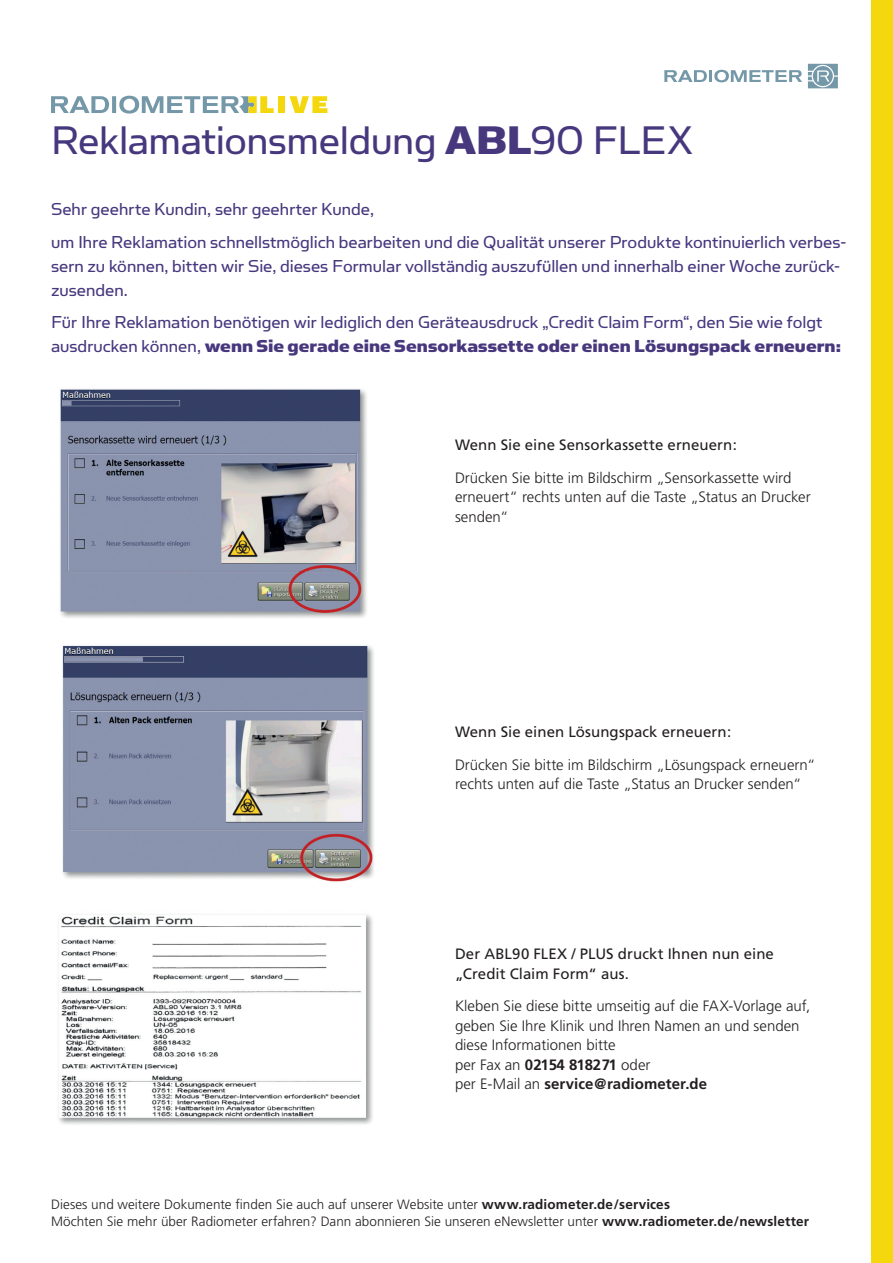
<style>
.page{position:relative;width:893px;height:1263px;background:#fff}
.page>*{position:absolute;margin:0;border:0;box-sizing:border-box;transform-origin:0 0}
.t1{font:45px "Simian Text Orangutan";letter-spacing:-.005em;color:#47387e}
.t2{font:19.5px/32.5px "Simian Text Orangutan";color:#47387e}
.t3{font:19.5px "Simian Text Chimpanzee";letter-spacing:.005em;color:#47387e}
.t4{font:300 15px/19.5px "Frutiger";color:#231f20}
.t5{font:15px/19.5px "Frutiger";letter-spacing:.005em;color:#231f20}
.t6{font:300 13.5px/16.5px "Frutiger";letter-spacing:.005em;color:#231f20}
.s1{font-family:"Simian Text Chimpanzee"}
.s2{font-family:"Simian Text Orangutan"}
.s3{font-weight:700}
</style>
<div class="page">
<svg style="left:664px;top:70px;width:138px;height:12px"></svg>
<svg style="left:808px;top:64px;width:30px;height:24px"></svg>
<svg style="left:289px;top:96px;width:38px;height:17px"></svg>
<div style="left:278px;top:96px;width:7px;height:17px;background:#f4d80d"></div>
<svg style="left:51px;top:96px;width:223px;height:18px"></svg>
<div style="left:872px;top:0;width:21px;height:1263px;background:#f4d80d"></div>
<img style="left:60px;top:389px;width:307px;height:229px">
<img style="left:62px;top:645px;width:312px;height:237px">
<img style="left:58px;top:914px;width:315px;height:211px">
<h1 class="t1" style="left:51px;top:116px;width:644px">Reklamationsmeldung <span class="s1">ABL</span>90 FLEX</h1>
<h2 class="t2" style="left:51px;top:193px;width:797px">Sehr geehrte Kundin, sehr geehrter Kunde,<br>um Ihre Reklamation schnellstmöglich bearbeiten und die Qualität unserer Produkte kontinuierlich verbes-</h2>
<h2 class="t2" style="left:51px;top:253px;width:791px;line-height:24px">sern zu können, bitten wir Sie, dieses Formular vollständig auszufüllen und innerhalb einer Woche zurück&shy;zusenden.</h2>
<h2 class="t2" style="left:51px;top:306px;width:773px">Für Ihre Reklamation benötigen wir lediglich den Geräteausdruck „Credit Claim Form“, den Sie wie folgt</h2>
<h2 class="t3" style="left:51px;top:335px;width:791px"><span class="s2">ausdrucken können,</span> wenn Sie gerade eine Sensorkassette oder einen Lösungspack erneuern:</h2>
<p class="t5" style="left:455px;top:435px;width:284px">Wenn Sie eine Sensorkassette erneuern:</p>
<p class="t4" style="left:455px;top:468px;width:357px">Drücken Sie bitte im Bildschirm „Sensorkassette wird erneuert“ rechts unten auf die Taste „Status an Drucker senden“</p>
<p class="t5" style="left:455px;top:722px;width:278px">Wenn Sie einen Lösungspack erneuern:</p>
<p class="t4" style="left:455px;top:755px;width:362px">Drücken Sie bitte im Bildschirm „Lösungspack erneuern“ rechts unten auf die Taste „Status an Drucker senden“</p>
<p class="t5" style="left:455px;top:944px;width:320px">Der ABL90 FLEX / PLUS druckt Ihnen nun eine „Credit Claim Form“ aus.</p>
<p class="t4" style="left:455px;top:996px;width:357px">Kleben Sie diese bitte umseitig auf die FAX-Vorlage auf, geben Sie Ihre Klinik und Ihren Namen an und senden diese Informationen bitte<br>per Fax an <span class="s3">02154 818271</span> oder<br>per E-Mail an <span class="s3">service@radiometer.de</span></p>
<p class="t6" style="left:51px;top:1196px;width:759px">Dieses und weitere Dokumente finden Sie auch auf unserer Website unter <span class="s3">www.radiometer.de/services<br></span>Möchten Sie mehr über Radiometer erfahren? Dann abonnieren Sie unseren eNewsletter unter <span class="s3">www.radiometer.de/newsletter</span></p>
</div>
